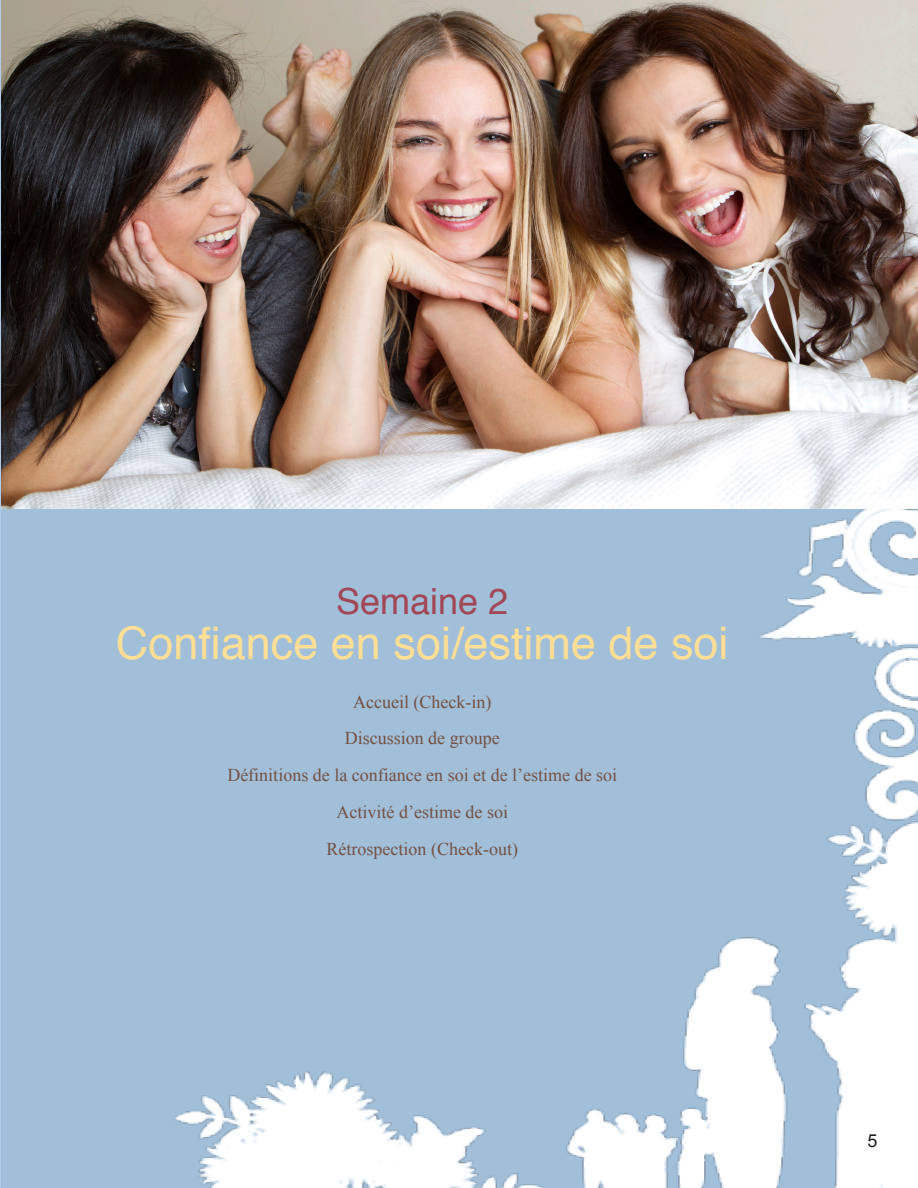
<style>
.page{position:relative;width:918px;height:1188px;background:#fff}
.page>*{position:absolute;margin:0;border:0;box-sizing:border-box;transform-origin:0 0}
.t1{font:45px "Helvetica";color:#ffde95}
.t2{font:36px "Helvetica";color:#a14755}
.t3{font:18px/36.8px "Times New Roman";color:#765040;text-align:center}
.t4{font:18px "Arial";color:#231f20}
</style>
<div class="page">
<div style="left:0;top:503px;width:918px;height:685px;background:#a1bfd9"></div>
<img style="left:158px;top:508px;width:760px;height:680px">
<img style="left:1px;top:0;width:917px;height:508px">
<svg style="left:0;top:0;width:1px;height:1188px"></svg>
<h2 class="t2" style="left:336px;top:586px;width:174px">Semaine 2</h2>
<h1 class="t1" style="left:116px;top:624px;width:614px">Confiance en soi/estime de soi</h1>
<p class="t3" style="left:227px;top:683px;width:391px">Accueil (Check-in)<br>Discussion de groupe<br>Définitions de la confiance en soi et de l’estime de soi<br>Activité d’estime de soi<br>Rétrospection (Check-out)</p>
<p class="t4" style="left:867px;top:1131px;width:12px">5</p>
</div>
